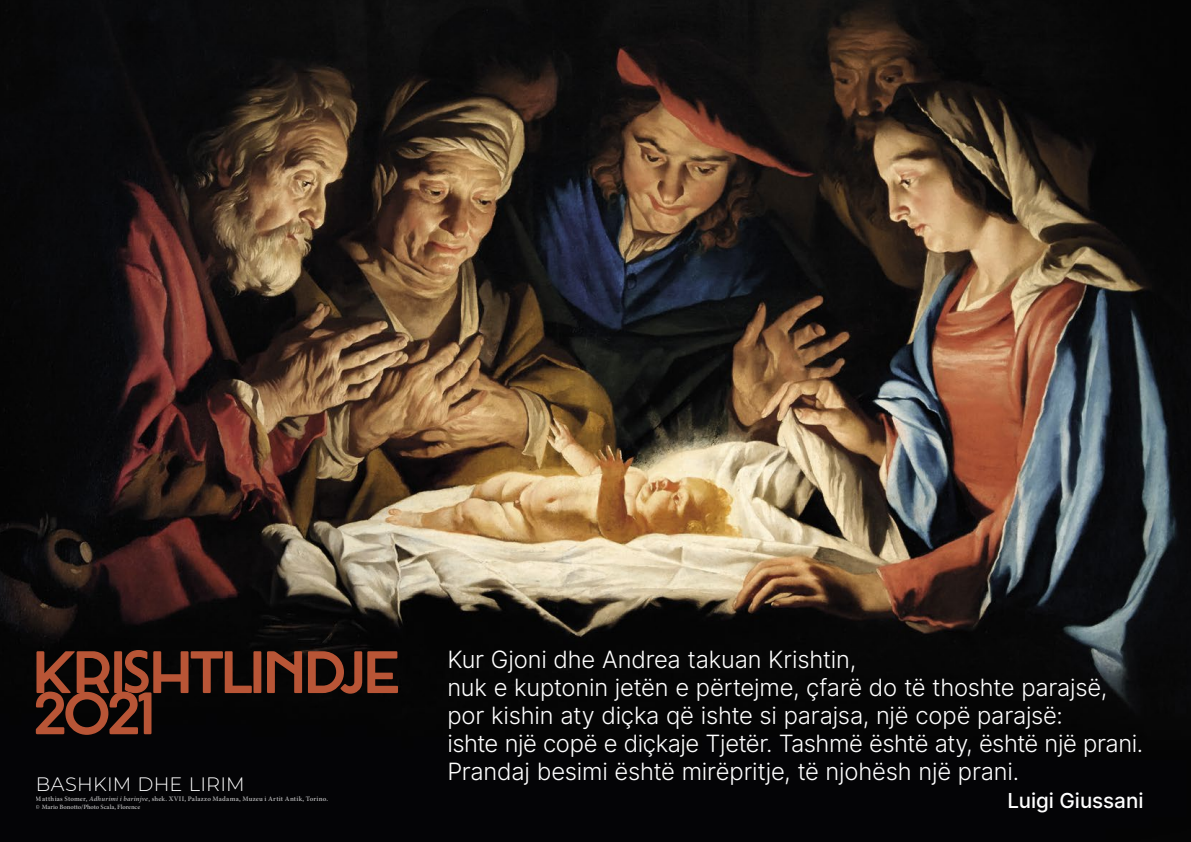
<style>
.page{position:relative;width:1191px;height:842px;background:#fff}
.page>*{position:absolute;margin:0;border:0;box-sizing:border-box;transform-origin:0 0}
.t1{font:700 56.3px/41.2px "Cocosignum Corsivo Italico";letter-spacing:-.075em;color:#b85536}
.t2{font:23.8px/28px "Inter Light BETA";letter-spacing:-.01em;color:#fff}
.t3{font:500 20.7px "Inter";letter-spacing:-.005em;color:#fff}
.t4{font:300 19.3px "Montserrat";letter-spacing:.01em;color:#fff}
.t5{font:600 6.9px "Minion Pro";letter-spacing:.03em;color:#fff}
.t6{font:600 6.5px "Minion Pro";letter-spacing:-.01em;color:#fff}
.s1{font-style:italic}
</style>
<div class="page">
<img style="left:0;top:0;width:1191px;height:842px">
<svg style="left:123px;top:649px;width:26px;height:45px"></svg>
<h1 class="t1" style="left:32px;top:653px;width:369px">KRI HTLINDJE<br>2021</h1>
<p class="t4" style="left:36px;top:771px;width:210px">BASHKIM DHE LIRIM</p>
<p class="t5" style="left:36px;top:794px;width:294px">Matthias Stomer, <span class="s1">Adhurimi i barinjve</span>, shek. XVII, Palazzo Madama, Muzeu i Artit Antik, Torino.</p>
<p class="t6" style="left:36px;top:802px;width:106px">© Mario Bonotto/Photo Scala, Florence</p>
<p class="t2" style="left:447px;top:645px;width:697px">Kur Gjoni dhe Andrea takuan Krishtin,<br>nuk e kuptonin jetën e përtejme, çfarë do të thoshte parajsë, por kishin aty diçka që ishte si parajsa, një copë parajsë:<br>ishte një copë e diçkaje Tjetër. Tashmë është aty, është një prani.<br>Prandaj besimi është mirëpritje, të njohësh një prani.</p>
<p class="t3" style="left:1007px;top:785px;width:138px">Luigi Giussani</p>
</div>
